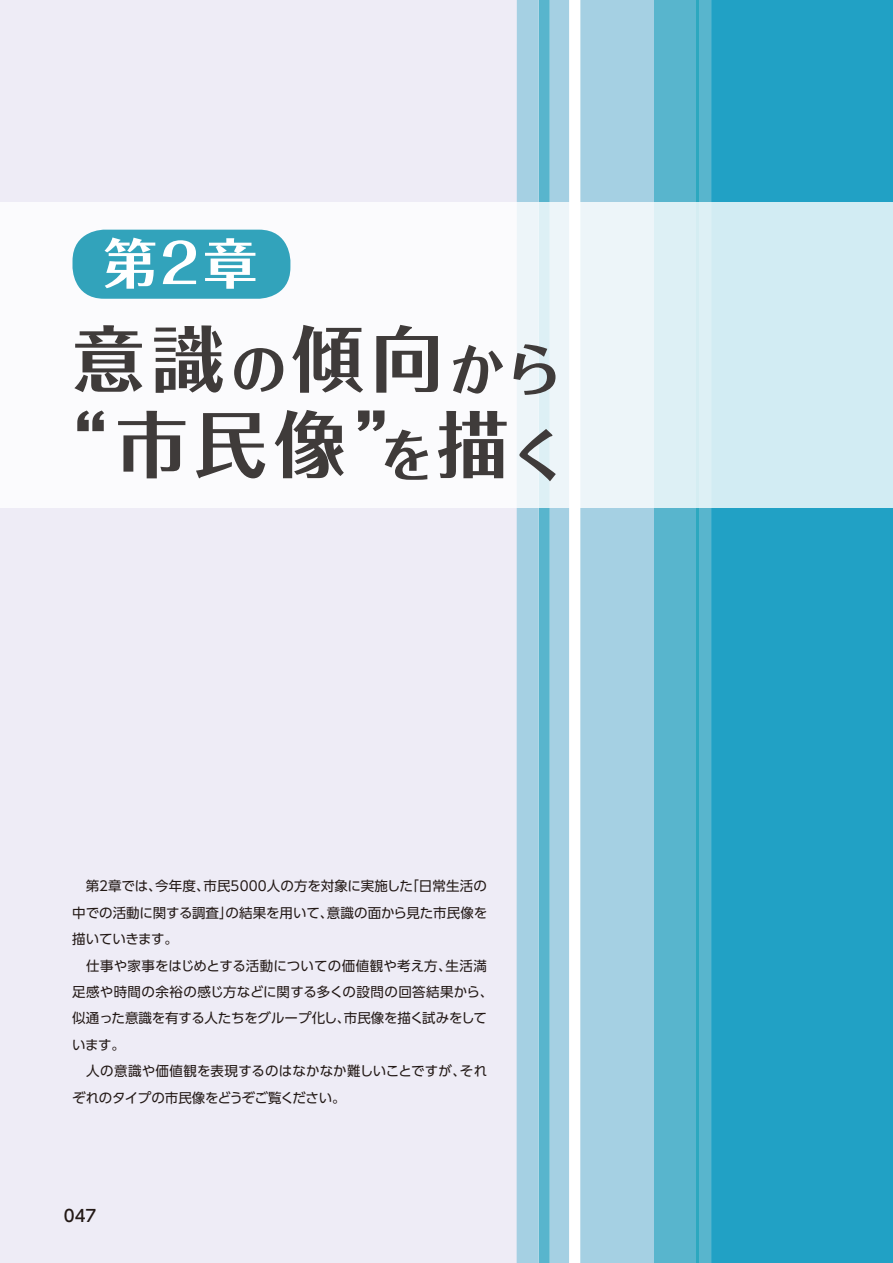
<style>
.page{position:relative;width:893px;height:1263px;background:#fff}
.page>*{position:absolute;margin:0;border:0;box-sizing:border-box;transform-origin:0 0}
.t1{font:700 72px/85.5px "Folk Pro";letter-spacing:.1em;color:#3f3b3a;text-align:center}
.t2{font:700 54px "Folk Pro";color:#fff}
.t3{font:500 16.5px "UD Shin Go Pr 6 N";color:#231916}
.t4{font:13.5px/26.4px "UD Shin Go Pr 6 N";color:#231916}
.s1{font-size:55.5px}
</style>
<div class="page">
<div style="left:0;top:0;width:531px;height:1263px;background:#eeecf6"></div>
<div style="left:711px;top:0;width:182px;height:1263px;background:#21a1c5"></div>
<div style="left:580px;top:0;width:74px;height:1263px;background:#a5d0e3"></div>
<div style="left:654px;top:0;width:42px;height:1263px;background:#58b5cd"></div>
<svg style="left:698px;top:0;width:13px;height:1263px;background:#54b4cb"></svg>
<svg style="left:517px;top:0;width:53px;height:1263px;background:#97cbdf"></svg>
<hr style="left:696px;top:0;width:2px;height:1263px;background:#2ca8bf">
<svg style="left:0;top:202px;width:893px;height:306px;fill:#fbfbfd"></svg>
<div style="left:72px;top:230px;width:218px;height:69px;background:#32a3bb;border-radius:32px"></div>
<h2 class="t2" style="left:103px;top:217px;width:155px">第2章</h2>
<h1 class="t1" style="left:34px;top:306px;width:534px">意識<span class="s1">の</span>傾向<span class="s1">から</span>“市民像”<span class="s1">を</span>描<span class="s1">く</span></h1>
<p class="t4" style="left:72px;top:872px;width:423px">　第２章では、今年度、市民5000人の方を対象に実施した「日常生活の中での活動に関する調査」の結果を用いて、意識の面から見た市民像を描いていきます。<br>　仕事や家事をはじめとする活動についての価値観や考え方、生活満足感や時間の余裕の感じ方などに関する多くの設問の回答結果から、似通った意識を有する人たちをグループ化し、市民像を描く試みをしています。<br>　人の意識や価値観を表現するのはなかなか難しいことですが、それぞれのタイプの市民像をどうぞご覧ください。</p>
<p class="t3" style="left:64px;top:1202px;width:34px">047</p>
</div>
